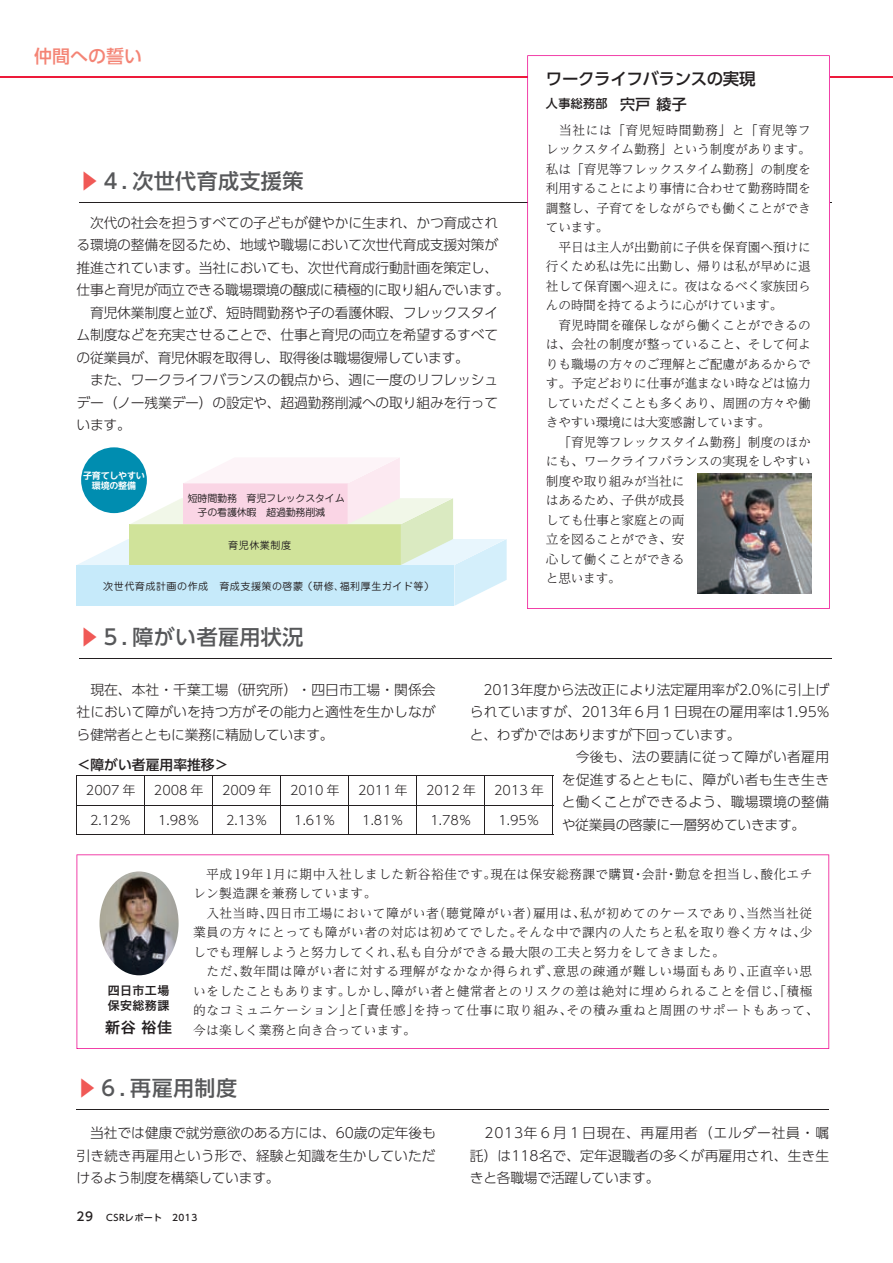
<style>
.page{position:relative;width:893px;height:1263px;background:#fff}
.page>*{position:absolute;margin:0;border:0;box-sizing:border-box;transform-origin:0 0}
.t1{font:500 21px "UD Shin Go Pro";letter-spacing:.02em;color:#57585a}
.t2{font:500 18px "UD Shin Go Pro";color:#f48475}
.t3{font:500 16.5px "UD Shin Go Pro";letter-spacing:-.025em;color:#231f20}
.t4{font:15px "Hira Kaku Pro N W6";color:#231f20}
.t5{font:300 13.8px/22.5px "UD Shin Go Pro";letter-spacing:-.015em;color:#231f20;text-align:justify}
.t6{font:300 13.8px "UD Shin Go Pro";letter-spacing:.02em;color:#231f20}
.t7{font:300 13.8px "UD Shin Go Pro";letter-spacing:.01em;color:#231f20}
.t8{font:500 13.8px "UD Shin Go Pro";color:#231f20}
.t9{font:300 12.75px/19.5px "UD Reimin Pro";letter-spacing:-.01em;color:#231f20}
.t10{font:300 12.75px/19.5px "UD Reimin Pro";letter-spacing:.035em;color:#231f20}
.t11{font:300 12.75px "UD Shin Go Pro";color:#231f20}
.t12{font:12px/15px "Hira Kaku Pro N W6";letter-spacing:.03em;color:#231f20}
.t13{font:500 12px "UD Shin Go Pro";letter-spacing:.03em;color:#231f20}
.t14{font:10.05px "Jun 201 Pro";letter-spacing:.05em;color:#231f20}
.t15{font:10.05px/14.5px "Jun 201 Pro";letter-spacing:-.025em;color:#231f20;text-align:center}
.t16{font:500 9px "UD Shin Go Pro";letter-spacing:.05em;color:#231f20}
.t17{font:700 9px/9.9px "UD Shin M Go Pro De";letter-spacing:-.025em;color:#fff;text-align:center}
.s1{color:#f05956}
.s2{font-size:15px}
.s3{font-size:12px}
</style>
<div class="page">
<hr style="left:0;top:76px;width:893px;height:1px;background:#ed1a3a">
<svg style="left:77px;top:854px;width:752px;height:195px"></svg>
<hr style="left:79px;top:658px;width:752px;height:1px;background:#231f20">
<hr style="left:77px;top:1109px;width:752px;height:1px;background:#231f20">
<img style="left:99px;top:871px;width:80px;height:104px">
<svg style="left:78px;top:776px;width:407px;height:59px"></svg>
<hr style="left:77px;top:775px;width:68px;height:1px;background:#231f20">
<hr style="left:77px;top:775px;width:1px;height:30px;background:#231f20">
<hr style="left:145px;top:775px;width:68px;height:1px;background:#231f20">
<hr style="left:145px;top:775px;width:1px;height:30px;background:#231f20">
<hr style="left:213px;top:775px;width:68px;height:1px;background:#231f20">
<hr style="left:213px;top:775px;width:1px;height:30px;background:#231f20">
<hr style="left:281px;top:775px;width:68px;height:1px;background:#231f20">
<hr style="left:281px;top:775px;width:1px;height:30px;background:#231f20">
<hr style="left:349px;top:775px;width:68px;height:1px;background:#231f20">
<hr style="left:349px;top:775px;width:1px;height:30px;background:#231f20">
<hr style="left:417px;top:775px;width:68px;height:1px;background:#231f20">
<hr style="left:417px;top:775px;width:1px;height:30px;background:#231f20">
<hr style="left:485px;top:775px;width:68px;height:1px;background:#231f20">
<hr style="left:485px;top:775px;width:1px;height:30px;background:#231f20">
<hr style="left:553px;top:775px;width:1px;height:30px;background:#231f20">
<hr style="left:77px;top:805px;width:68px;height:1px;background:#231f20">
<hr style="left:77px;top:805px;width:1px;height:30px;background:#231f20">
<hr style="left:145px;top:805px;width:68px;height:1px;background:#231f20">
<hr style="left:145px;top:805px;width:1px;height:30px;background:#231f20">
<hr style="left:213px;top:805px;width:68px;height:1px;background:#231f20">
<hr style="left:213px;top:805px;width:1px;height:30px;background:#231f20">
<hr style="left:281px;top:805px;width:68px;height:1px;background:#231f20">
<hr style="left:281px;top:805px;width:1px;height:30px;background:#231f20">
<hr style="left:349px;top:805px;width:68px;height:1px;background:#231f20">
<hr style="left:349px;top:805px;width:1px;height:30px;background:#231f20">
<hr style="left:417px;top:805px;width:68px;height:1px;background:#231f20">
<hr style="left:417px;top:805px;width:1px;height:30px;background:#231f20">
<hr style="left:485px;top:805px;width:68px;height:1px;background:#231f20">
<hr style="left:485px;top:805px;width:1px;height:30px;background:#231f20">
<hr style="left:553px;top:805px;width:1px;height:30px;background:#231f20">
<hr style="left:77px;top:835px;width:68px;height:1px;background:#231f20">
<hr style="left:145px;top:835px;width:68px;height:1px;background:#231f20">
<hr style="left:213px;top:835px;width:68px;height:1px;background:#231f20">
<hr style="left:281px;top:835px;width:68px;height:1px;background:#231f20">
<hr style="left:349px;top:835px;width:68px;height:1px;background:#231f20">
<hr style="left:417px;top:835px;width:68px;height:1px;background:#231f20">
<hr style="left:485px;top:835px;width:68px;height:1px;background:#231f20">
<hr style="left:79px;top:202px;width:752px;height:1px;background:#231f20">
<div style="left:81px;top:447px;width:66px;height:66px;background:#008db0;border-radius:50%"></div>
<svg style="left:77px;top:457px;width:430px;height:149px"></svg>
<svg style="left:527px;top:55px;width:303px;height:554px"></svg>
<img style="left:697px;top:474px;width:114px;height:119px">
<h2 class="t2" style="left:34px;top:41px;width:109px">仲間への誓い</h2>
<h1 class="t1" style="left:79px;top:164px;width:226px"><span class="s1">▶</span>４．次世代育成支援策</h1>
<p class="t5" style="left:77px;top:211px;width:435px;text-align:left">　次代の社会を担うすべての子どもが健やかに生まれ、かつ育成される環境の整備を図るため、地域や職場において次世代育成支援対策が推進されています。当社においても、次世代育成行動計画を策定し、仕事と育児が両立できる職場環境の醸成に積極的に取り組んでいます。　育児休業制度と並び、短時間勤務や子の看護休暇、フレックスタイム制度などを充実させることで、仕事と育児の両立を希望するすべての従業員が、育児休暇を取得し、取得後は職場復帰しています。<br>　また、ワークライフバランスの観点から、週に一度のリフレッシュデー（ノー残業デー）の設定や、超過勤務削減への取り組みを行っています。</p>
<p class="t17" style="left:83px;top:470px;width:63px">子育てしやすい環境の整備</p>
<p class="t15" style="left:188px;top:489px;width:158px">短時間勤務　育児フレックスタイム子の看護休暇　超過勤務削減　</p>
<p class="t14" style="left:228px;top:537px;width:64px">育児休業制度</p>
<p class="t14" style="left:103px;top:579px;width:332px">次世代育成計画の作成　育成支援策の啓蒙 （研修、福利厚生ガイド等）</p>
<h1 class="t1" style="left:79px;top:620px;width:226px"><span class="s1">▶</span>５．障がい者雇用状況</h1>
<p class="t3" style="left:546px;top:66px;width:211px">ワークライフバランスの実現</p>
<p class="t13" style="left:546px;top:94px;width:142px">人事総務部　<span class="s2">宍戸 綾子</span></p>
<p class="t9" style="left:546px;top:120px;width:266px">　当社には「育児短時間勤務」と「育児等フレックスタイム勤務」という制度があります。私は「育児等フレックスタイム勤務」の制度を利用することにより事情に合わせて勤務時間を調整し、子育てをしながらでも働くことができています。<br>　平日は主人が出勤前に子供を保育園へ預けに行くため私は先に出勤し、帰りは私が早めに退社して保育園へ迎えに。夜はなるべく家族団らんの時間を持てるように心がけています。<br>　育児時間を確保しながら働くことができるのは、会社の制度が整っていること、そして何よりも職場の方々のご理解とご配慮があるからです。予定どおりに仕事が進まない時などは協力していただくことも多くあり、周囲の方々や働きやすい環境には大変感謝しています。<br>　「育児等フレックスタイム勤務」制度のほかにも、ワークライフバランスの実現をしやすい制度や取り組みが当社に<br>はあるため、子供が成長<br>しても仕事と家庭との両<br>立を図ることができ、安<br>心して働くことができる<br>と思います。</p>
<p class="t5" style="left:77px;top:678px;width:361px">　現在、本社・千葉工場（研究所）・四日市工場・関係会社において障がいを持つ方がその能力と適性を生かしながら健常者とともに業務に精励しています。</p>
<p class="t5" style="left:470px;top:678px;width:361px">　2013年度から法改正により法定雇用率が2.0％に引上げ</p>
<p class="t7" style="left:470px;top:701px;width:361px">られていますが、2013年６月１日現在の雇用率は1.95%</p>
<p class="t5" style="left:470px;top:723px;width:272px">と、わずかではありますが下回っています。</p>
<p class="t6" style="left:562px;top:746px;width:269px">　今後も、法の要請に従って障がい者雇用</p>
<p class="t6" style="left:562px;top:768px;width:269px">を促進するとともに、障がい者も生き生き</p>
<p class="t6" style="left:562px;top:791px;width:269px">と働くことができるよう、職場環境の整備</p>
<p class="t5" style="left:562px;top:813px;width:245px">や従業員の啓蒙に一層努めていきます。</p>
<p class="t8" style="left:77px;top:753px;width:153px">＜障がい者雇用率推移＞</p>
<p class="t11" style="left:86px;top:780px;width:51px">2007 年</p>
<p class="t11" style="left:154px;top:780px;width:51px">2008 年</p>
<p class="t11" style="left:222px;top:780px;width:51px">2009 年</p>
<p class="t11" style="left:290px;top:780px;width:51px">2010 年</p>
<p class="t11" style="left:358px;top:780px;width:51px">2011 年</p>
<p class="t11" style="left:426px;top:780px;width:51px">2012 年</p>
<p class="t11" style="left:494px;top:780px;width:51px">2013 年</p>
<p class="t11" style="left:90px;top:810px;width:43px">2.12％</p>
<p class="t11" style="left:158px;top:810px;width:43px">1.98％</p>
<p class="t11" style="left:226px;top:810px;width:43px">2.13％</p>
<p class="t11" style="left:294px;top:810px;width:43px">1.61％</p>
<p class="t11" style="left:362px;top:810px;width:43px">1.81％</p>
<p class="t11" style="left:430px;top:810px;width:43px">1.78％</p>
<p class="t11" style="left:498px;top:810px;width:43px">1.95％</p>
<p class="t12" style="left:108px;top:983px;width:63px">四日市工場保安総務課</p>
<p class="t4" style="left:105px;top:1013px;width:68px">新谷 裕佳</p>
<p class="t10" style="left:193px;top:863px;width:627px">　平成19年1月に期中入社しました新谷裕佳です。現在は保安総務課で購買・会計・勤怠を担当し、酸化エチレン製造課を兼務しています。<br>　入社当時、四日市工場において障がい者（聴覚障がい者）雇用は、私が初めてのケースであり、当然当社従業員の方々にとっても障がい者の対応は初めてでした。そんな中で課内の人たちと私を取り巻く方々は、少しでも理解しようと努力してくれ、私も自分ができる最大限の工夫と努力をしてきました。<br>　ただ、数年間は障がい者に対する理解がなかなか得られず、意思の疎通が難しい場面もあり、正直辛い思いをしたこともあります。しかし、障がい者と健常者とのリスクの差は絶対に埋められることを信じ、「積極的なコミュニケーション」と「責任感」を持って仕事に取り組み、その積み重ねと周囲のサポートもあって、今は楽しく業務と向き合っています。</p>
<h1 class="t1" style="left:77px;top:1071px;width:162px"><span class="s1">▶</span>６．再雇用制度</h1>
<p class="t5" style="left:77px;top:1121px;width:361px">　当社では健康で就労意欲のある方には、60歳の定年後も引き続き再雇用という形で、経験と知識を生かしていただけるよう制度を構築しています。</p>
<p class="t16" style="left:77px;top:1210px;width:122px"><span class="s3">29　</span>CSRレポート　2013</p>
<p class="t5" style="left:470px;top:1121px;width:361px">　2013年６月１日現在、再雇用者（エルダー社員・嘱託）は118名で、定年退職者の多くが再雇用され、生き生きと各職場で活躍しています。</p>
</div>
